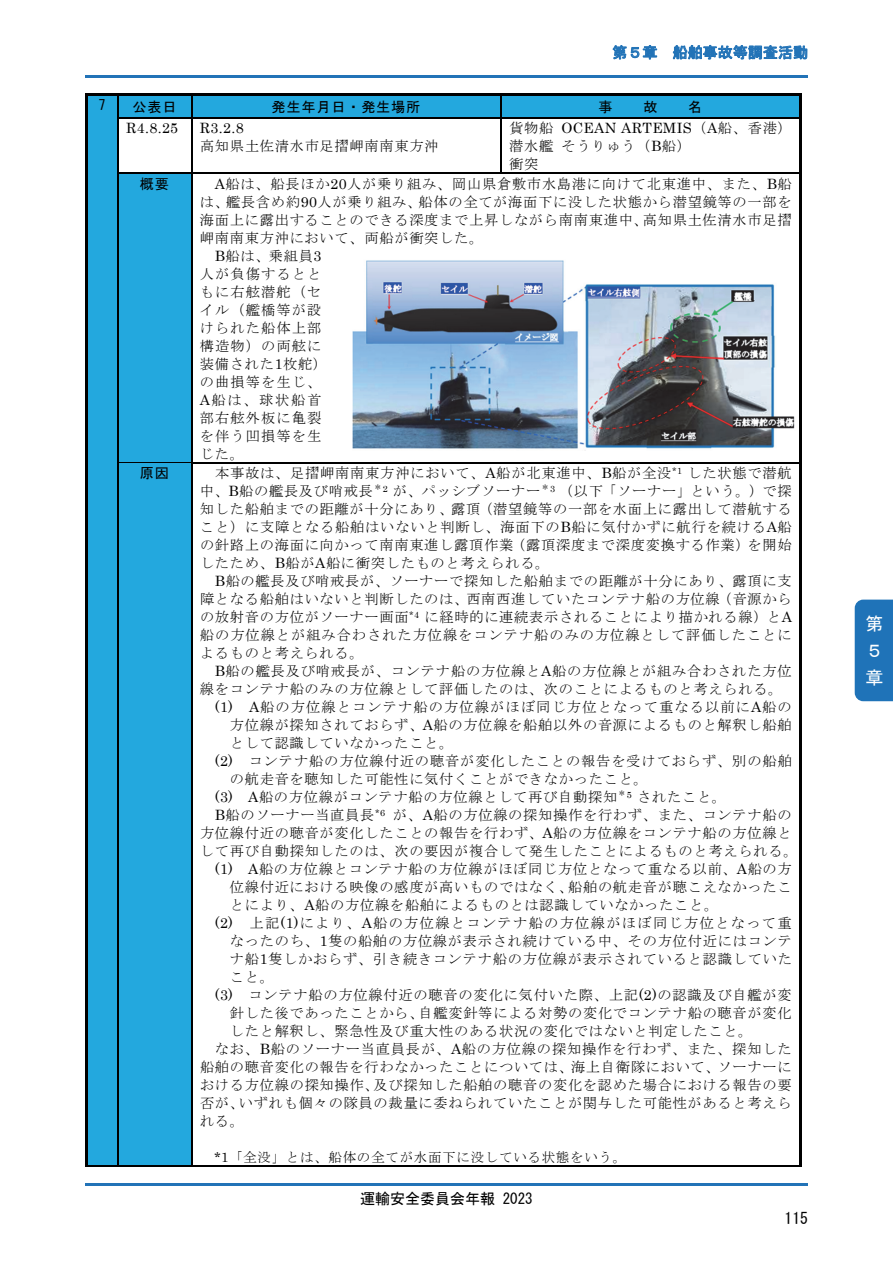
<style>
.page{position:relative;width:893px;height:1263px;background:#fff}
.page>*{position:absolute;margin:0;border:0;box-sizing:border-box;transform-origin:0 0}
.t1{font:18px/27px "MS Gothic";color:#fff}
.t2{font:15.75px "MS Gothic";color:#000}
.t3{font:15px "MS Gothic";color:#000}
.t4{font:15px "MS Gothic";color:#2273b7}
.t5{font:14.25px/18px "MS Mincho";letter-spacing:.05em;color:#000;text-align:justify}
.t6{font:14.25px "MS Mincho";letter-spacing:.075em;color:#000}
.t7{font:14.25px "MS Mincho";letter-spacing:.095em;color:#000}
.t8{font:14.25px "Century";letter-spacing:.025em;color:#000}
.t9{font:14.25px "MS Gothic";letter-spacing:.05em;color:#000}
.t10{font:13.5px "MS Mincho";letter-spacing:.055em;color:#000}
.s1{font-family:"MS Mincho"}
.s2{font-family:"Century"}
</style>
<div class="page">
<hr style="left:85px;top:75px;width:723px;height:3px;background:#2273b7">
<hr style="left:85px;top:1183px;width:723px;height:2px;background:#2273b7">
<div style="left:87px;top:96px;width:30px;height:1070px;background:#23a8de"></div>
<div style="left:119px;top:96px;width:72px;height:21px;background:#23a8de"></div>
<div style="left:193px;top:96px;width:307px;height:21px;background:#23a8de"></div>
<div style="left:502px;top:96px;width:297px;height:21px;background:#23a8de"></div>
<hr style="left:85px;top:94px;width:717px;height:2px;background:#000">
<hr style="left:85px;top:96px;width:2px;height:21px;background:#000">
<hr style="left:117px;top:96px;width:2px;height:21px;background:#000">
<hr style="left:191px;top:96px;width:2px;height:21px;background:#000">
<hr style="left:500px;top:96px;width:2px;height:21px;background:#000">
<hr style="left:799px;top:96px;width:3px;height:21px;background:#000">
<hr style="left:119px;top:117px;width:72px;height:2px;background:#000">
<hr style="left:193px;top:117px;width:307px;height:2px;background:#000">
<hr style="left:502px;top:117px;width:297px;height:2px;background:#000">
<hr style="left:85px;top:119px;width:2px;height:54px;background:#000">
<hr style="left:117px;top:119px;width:2px;height:54px;background:#000">
<hr style="left:191px;top:119px;width:2px;height:54px;background:#000">
<hr style="left:500px;top:119px;width:2px;height:54px;background:#000">
<hr style="left:799px;top:119px;width:3px;height:54px;background:#000">
<div style="left:119px;top:174px;width:72px;height:288px;background:#23a8de"></div>
<hr style="left:119px;top:173px;width:72px;height:1px;background:#000">
<hr style="left:193px;top:173px;width:606px;height:1px;background:#000">
<hr style="left:85px;top:174px;width:2px;height:288px;background:#000">
<hr style="left:117px;top:174px;width:2px;height:288px;background:#000">
<hr style="left:191px;top:174px;width:2px;height:288px;background:#000">
<hr style="left:799px;top:174px;width:3px;height:288px;background:#000">
<div style="left:119px;top:464px;width:72px;height:702px;background:#23a8de"></div>
<hr style="left:119px;top:462px;width:72px;height:2px;background:#000">
<hr style="left:193px;top:462px;width:606px;height:2px;background:#000">
<hr style="left:85px;top:464px;width:2px;height:702px;background:#000">
<hr style="left:85px;top:1166px;width:32px;height:1px;background:#000">
<hr style="left:117px;top:464px;width:2px;height:703px;background:#000">
<hr style="left:119px;top:1166px;width:72px;height:1px;background:#000">
<hr style="left:191px;top:464px;width:2px;height:703px;background:#000">
<hr style="left:193px;top:1166px;width:606px;height:1px;background:#000">
<hr style="left:799px;top:464px;width:3px;height:703px;background:#000">
<img style="left:352px;top:260px;width:443px;height:191px">
<div style="left:855px;top:600px;width:38px;height:101px;background:#1f73b8"></div>
<p class="t4" style="left:612px;top:45px;width:197px">第５章 船舶事故等調査活動</p>
<p class="t9" style="left:98px;top:98px;width:9px">7</p>
<p class="t9" style="left:132px;top:100px;width:46px">公表日</p>
<p class="t9" style="left:272px;top:100px;width:150px">発生年月日・発生場所</p>
<p class="t9" style="left:598px;top:100px;width:16px">事</p>
<p class="t9" style="left:643px;top:100px;width:16px">故</p>
<p class="t9" style="left:688px;top:100px;width:16px">名</p>
<p class="t8" style="left:126px;top:116px;width:53px">R4.8.25</p>
<p class="t8" style="left:200px;top:116px;width:45px">R3.2.8</p>
<p class="t5" style="left:200px;top:137px;width:240px">高知県土佐清水市足摺岬南南東方沖</p>
<p class="t8" style="left:509px;top:116px;width:284px"><span class="s1">貨物船</span> OCEAN ARTEMIS<span class="s1">（</span>A<span class="s1">船、香港）</span></p>
<p class="t5" style="left:509px;top:137px;width:183px">潜水艦そうりゅう（<span class="s2">B</span>船）衝突</p>
<p class="t9" style="left:140px;top:176px;width:31px">概要</p>
<p class="t5" style="left:215px;top:174px;width:578px"><span class="s2">A</span>船は、船長ほか<span class="s2">20</span>人が乗り組み、岡山県倉敷市水島港に向けて北東進中、また、<span class="s2">B</span>船</p>
<p class="t5" style="left:200px;top:192px;width:593px">は、艦長含め約<span class="s2">90</span>人が乗り組み、船体の全てが海面下に没した状態から潜望鏡等の一部を</p>
<p class="t5" style="left:200px;top:210px;width:593px">海面上に露出することのできる深度まで上昇しながら南南東進中、高知県土佐清水市足摺</p>
<p class="t5" style="left:200px;top:228px;width:285px">岬南南東方沖において、両船が衝突した。</p>
<p class="t5" style="left:215px;top:246px;width:108px"><span class="s2">B</span>船は、乗組員<span class="s2">3</span></p>
<p class="t6" style="left:200px;top:266px;width:123px">人が負傷するとと</p>
<p class="t5" style="left:200px;top:282px;width:123px">もに右舷潜舵（セ</p>
<p class="t5" style="left:200px;top:300px;width:123px">イル（艦橋等が設</p>
<p class="t6" style="left:200px;top:320px;width:123px">けられた船体上部</p>
<p class="t5" style="left:200px;top:336px;width:123px">構造物）の両舷に</p>
<p class="t5" style="left:200px;top:354px;width:129px">装備された<span class="s2">1</span>枚舵）</p>
<p class="t6" style="left:200px;top:374px;width:123px">の曲損等を生じ、</p>
<p class="t5" style="left:200px;top:390px;width:123px"><span class="s2">A</span>船は、球状船首</p>
<p class="t6" style="left:200px;top:410px;width:123px">部右舷外板に亀裂</p>
<p class="t6" style="left:200px;top:428px;width:123px">を伴う凹損等を生</p>
<p class="t5" style="left:200px;top:444px;width:46px">じた。</p>
<p class="t9" style="left:140px;top:466px;width:31px">原因</p>
<p class="t5" style="left:200px;top:464px;width:593px;text-indent:15px">本事故は、足摺岬南南東方沖において、<span class="s2">A</span>船が北東進中、<span class="s2">B</span>船が全没<sup>*1</sup> した状態で潜航中、<span class="s2">B</span>船の艦長及び哨戒長<sup>＊</sup><sup>2</sup> が、パッシブソーナー<sup>＊</sup><sup>3</sup> （以下「ソーナー」という。）で探知した船舶までの距離が十分にあり、露頂（潜望鏡等の一部を水面上に露出して潜航すること）に支障となる船舶はいないと判断し、海面下の<span class="s2">B</span>船に気付かずに航行を続ける<span class="s2">A</span>船の針路上の海面に向かって南南東進し露頂作業（露頂深度まで深度変換する作業）を開始したため、<span class="s2">B</span>船が<span class="s2">A</span>船に衝突したものと考えられる。</p>
<p class="t5" style="left:200px;top:572px;width:594px;text-indent:15px"><span class="s2">B</span>船の艦長及び哨戒長が、ソーナーで探知した船舶までの距離が十分にあり、露頂に支障となる船舶はいないと判断したのは、西南西進していたコンテナ船の方位線（音源からの放射音の方位がソーナー画面<sup>*4</sup> に経時的に連続表示されることにより描かれる線）と<span class="s2">A</span>船の方位線とが組み合わされた方位線をコンテナ船のみの方位線として評価したことによるものと考えられる。</p>
<p class="t5" style="left:215px;top:662px;width:578px"><span class="s2">B</span>船の艦長及び哨戒長が、コンテナ船の方位線と<span class="s2">A</span>船の方位線とが組み合わされた方位</p>
<p class="t5" style="left:200px;top:680px;width:584px">線をコンテナ船のみの方位線として評価したのは、次のことによるものと考えられる。</p>
<p class="t6" style="left:215px;top:700px;width:578px"><span class="s2">(1) A</span>船の方位線とコンテナ船の方位線がほぼ同じ方位となって重なる以前に<span class="s2">A</span>船の</p>
<p class="t5" style="left:230px;top:716px;width:563px">方位線が探知されておらず、<span class="s2">A</span>船の方位線を船舶以外の音源によるものと解釈し船舶</p>
<p class="t5" style="left:230px;top:734px;width:225px">として認識していなかったこと。</p>
<p class="t5" style="left:215px;top:752px;width:578px"><span class="s2">(2)</span> コンテナ船の方位線付近の聴音が変化したことの報告を受けておらず、別の船舶</p>
<p class="t5" style="left:230px;top:770px;width:419px">の航走音を聴知した可能性に気付くことができなかったこと。</p>
<p class="t5" style="left:215px;top:788px;width:513px"><span class="s2">(3) A</span>船の方位線がコンテナ船の方位線として再び自動探知<sup>＊</sup><sup>5</sup> されたこと。</p>
<p class="t5" style="left:215px;top:806px;width:578px"><span class="s2">B</span>船のソーナー当直員長<sup>*6</sup> が、<span class="s2">A</span>船の方位線の探知操作を行わず、また、コンテナ船の</p>
<p class="t5" style="left:200px;top:824px;width:593px">方位線付近の聴音が変化したことの報告を行わず、<span class="s2">A</span>船の方位線をコンテナ船の方位線と</p>
<p class="t5" style="left:200px;top:842px;width:599px">して再び自動探知したのは、次の要因が複合して発生したことによるものと考えられる。</p>
<p class="t5" style="left:215px;top:860px;width:578px"><span class="s2">(1) A</span>船の方位線とコンテナ船の方位線がほぼ同じ方位となって重なる以前、<span class="s2">A</span>船の方</p>
<p class="t5" style="left:230px;top:878px;width:563px">位線付近における映像の感度が高いものではなく、船舶の航走音が聴こえなかったこ</p>
<p class="t5" style="left:230px;top:896px;width:490px">とにより、<span class="s2">A</span>船の方位線を船舶によるものとは認識していなかったこと。</p>
<p class="t7" style="left:215px;top:916px;width:578px"><span class="s2">(2)</span> 上記<span class="s2">(1)</span>により、<span class="s2">A</span>船の方位線とコンテナ船の方位線がほぼ同じ方位となって重</p>
<p class="t5" style="left:230px;top:932px;width:563px">なったのち、<span class="s2">1</span>隻の船舶の方位線が表示され続けている中、その方位付近にはコンテ</p>
<p class="t5" style="left:230px;top:950px;width:563px">ナ船<span class="s2">1</span>隻しかおらず、引き続きコンテナ船の方位線が表示されていると認識していた</p>
<p class="t5" style="left:230px;top:968px;width:46px">こと。</p>
<p class="t5" style="left:215px;top:986px;width:578px"><span class="s2">(3)</span> コンテナ船の方位線付近の聴音の変化に気付いた際、上記<span class="s2">(2)</span>の認識及び自艦が変</p>
<p class="t5" style="left:230px;top:1004px;width:563px">針した後であったことから、自艦変針等による対勢の変化でコンテナ船の聴音が変化</p>
<p class="t5" style="left:230px;top:1022px;width:524px">したと解釈し、緊急性及び重大性のある状況の変化ではないと判定したこと。</p>
<p class="t5" style="left:215px;top:1040px;width:578px">なお、<span class="s2">B</span>船のソーナー当直員長が、<span class="s2">A</span>船の方位線の探知操作を行わず、また、探知した</p>
<p class="t5" style="left:200px;top:1058px;width:593px">船舶の聴音変化の報告を行わなかったことについては、海上自衛隊において、ソーナーに</p>
<p class="t5" style="left:200px;top:1076px;width:593px">おける方位線の探知操作、及び探知した船舶の聴音の変化を認めた場合における報告の要</p>
<p class="t5" style="left:200px;top:1094px;width:593px">否が、いずれも個々の隊員の裁量に委ねられていたことが関与した可能性があると考えら</p>
<p class="t5" style="left:200px;top:1112px;width:46px">れる。</p>
<p class="t10" style="left:214px;top:1150px;width:414px"><span class="s2">*1</span>「全没」とは、船体の全てが水面下に没している状態をいう。</p>
<p class="t3" style="left:360px;top:1191px;width:174px">運輸安全委員会年報 2023</p>
<p class="t2" style="left:784px;top:1211px;width:25px">115</p>
<p class="t1" style="left:865px;top:610px;width:19px">第<br>５章</p>
</div>
